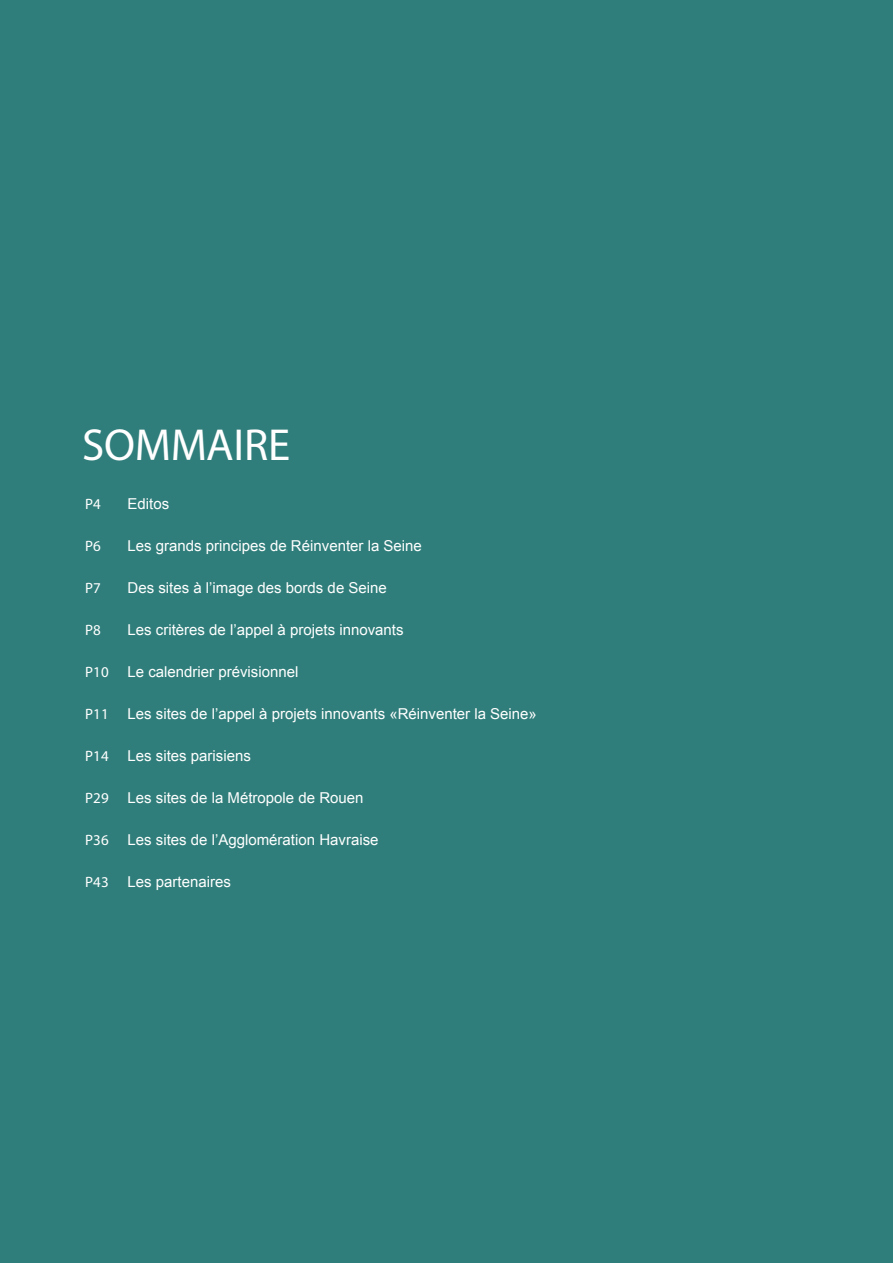
<style>
.page{position:relative;width:893px;height:1263px;background:#307e7b}
.page>*{position:absolute;margin:0;border:0;box-sizing:border-box;transform-origin:0 0}
.t1{font:45px "Myriad Pro";letter-spacing:-.005em;color:#fff}
.t2{font:15px "Arial";color:#fff}
.t3{font:15px "Myriad Pro";letter-spacing:.01em;color:#fff}
</style>
<div class="page">
<h1 class="t1" style="left:82px;top:417px;width:210px">SOMMAIRE</h1>
<p class="t3" style="left:85px;top:495px;width:17px">P4</p>
<p class="t3" style="left:85px;top:537px;width:17px">P6</p>
<p class="t3" style="left:85px;top:579px;width:17px">P7</p>
<p class="t3" style="left:85px;top:621px;width:17px">P8</p>
<p class="t3" style="left:85px;top:663px;width:25px">P10</p>
<p class="t3" style="left:85px;top:705px;width:25px">P11</p>
<p class="t3" style="left:85px;top:747px;width:25px">P14</p>
<p class="t3" style="left:85px;top:789px;width:25px">P29</p>
<p class="t3" style="left:85px;top:831px;width:25px">P36</p>
<p class="t3" style="left:85px;top:873px;width:25px">P43</p>
<p class="t2" style="left:128px;top:494px;width:43px">Editos</p>
<p class="t2" style="left:128px;top:536px;width:296px">Les grands principes de Réinventer la Seine</p>
<p class="t2" style="left:128px;top:578px;width:261px">Des sites à l’image des bords de Seine</p>
<p class="t2" style="left:128px;top:620px;width:277px">Les critères de l’appel à projets innovants</p>
<p class="t2" style="left:128px;top:662px;width:172px">Le calendrier prévisionnel</p>
<p class="t2" style="left:128px;top:704px;width:411px">Les sites de l’appel à projets innovants «Réinventer la Seine»</p>
<p class="t2" style="left:128px;top:746px;width:125px">Les sites parisiens</p>
<p class="t2" style="left:128px;top:788px;width:237px">Les sites de la Métropole de Rouen</p>
<p class="t2" style="left:128px;top:830px;width:252px">Les sites de l’Agglomération Havraise</p>
<p class="t2" style="left:128px;top:872px;width:105px">Les partenaires</p>
</div>
